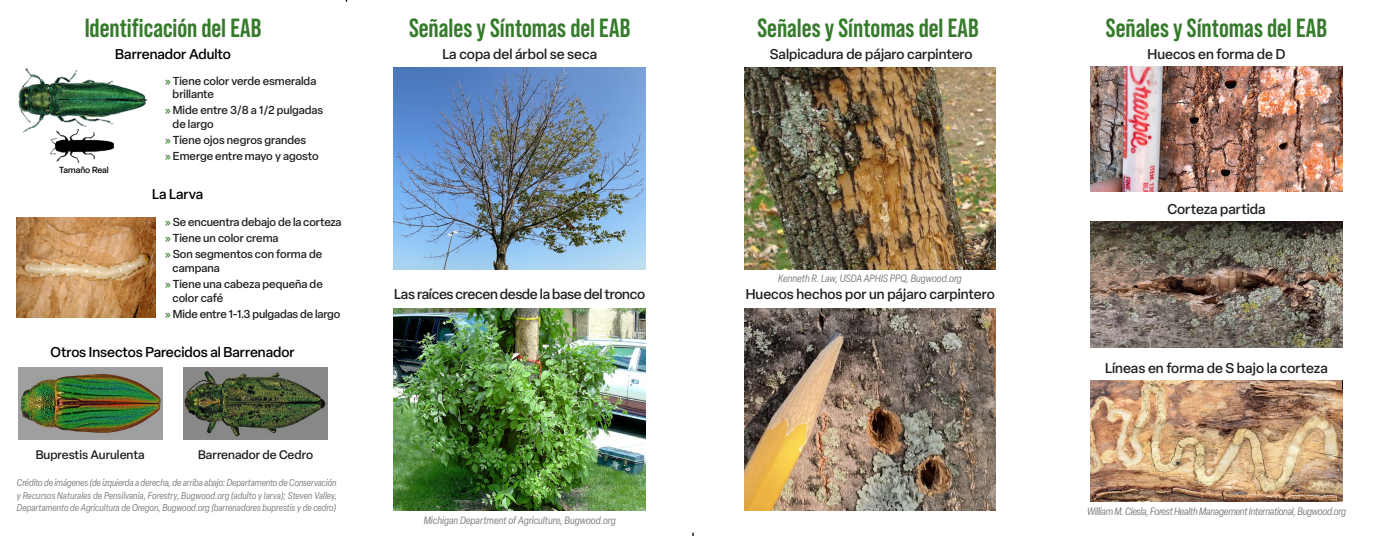
<style>
.page{position:relative;width:1386px;height:536px;background:#fff}
.page>*{position:absolute;margin:0;border:0;box-sizing:border-box;transform-origin:0 0}
.t1{font:700 26.25px "Bebas Neue Pro";color:#357b2b}
.t2{font:500 14px "Elza";color:#231f20}
.t3{font:500 14px "Elza";color:#000}
.t4{font:500 14px "Elza";letter-spacing:-.02em;color:#231f20}
.t5{font:500 12.25px "Elza";color:#231f20}
.t6{font:500 11.38px/16.1px "Elza";color:#231f20}
.t7{font:italic condensed 10.5px "Elza";letter-spacing:-.015em;color:#808285}
.t8{font:italic condensed 9.8px/12.2px "Elza";color:#808285;text-align:justify}
.t9{font:500 8.75px "Elza";color:#000}
.s1{color:#357b2b}
</style>
<div class="page">
<img style="left:17px;top:217px;width:139px;height:101px">
<div style="left:19px;top:367px;width:144px;height:72px;background:#9fa09f"></div>
<img style="left:20px;top:374px;width:141px;height:59px">
<div style="left:183px;top:367px;width:145px;height:72px;background:#8b888a"></div>
<img style="left:184px;top:371px;width:144px;height:65px">
<img style="left:19px;top:68px;width:128px;height:65px">
<img style="left:51px;top:129px;width:63px;height:34px">
<img style="left:744px;top:67px;width:252px;height:203px">
<img style="left:744px;top:309px;width:252px;height:202px">
<img style="left:1091px;top:222px;width:251px;height:125px">
<img style="left:1091px;top:380px;width:251px;height:121px">
<img style="left:1091px;top:66px;width:251px;height:126px">
<img style="left:394px;top:67px;width:252px;height:203px">
<img style="left:394px;top:309px;width:252px;height:202px">
<div style="left:132px;top:428px;width:31px;height:8px;background:#9f9f9f"></div>
<div style="left:297px;top:429px;width:31px;height:8px;background:#888"></div>
<div style="left:1337px;top:380px;width:5px;height:9px;background:#b78a69"></div>
<h1 class="t1" style="left:85px;top:13px;width:178px">Identificación del EAB</h1>
<p class="t3" style="left:115px;top:45px;width:117px">Barrenador Adulto</p>
<p class="t9" style="left:59px;top:164px;width:51px">Tamaño Real</p>
<p class="t6" style="left:173px;top:73px;width:145px;line-height:13.7px;text-indent:-8px"><span class="s1">»</span> Tiene color verde esmeralda brillante</p>
<p class="t6" style="left:173px;top:103px;width:152px;line-height:13.7px;text-indent:-8px"><span class="s1">»</span> Mide entre 3/8 a 1/2 pulgadas de largo</p>
<p class="t6" style="left:165px;top:132px;width:155px"><span class="s1">»</span> Tiene ojos negros grandes<br><span class="s1">»</span> Emerge entre mayo y agosto</p>
<p class="t3" style="left:152px;top:185px;width:53px">La Larva</p>
<p class="t6" style="left:165px;top:213px;width:178px"><span class="s1">»</span> Se encuentra debajo de la corteza <span class="s1">»</span> Tiene un color crema<br><span class="s1">»</span> Son segmentos con forma de</p>
<p class="t6" style="left:165px;top:259px;width:160px;text-indent:8px">campana<br><span class="s1">»</span> Tiene una cabeza pequeña de</p>
<p class="t6" style="left:165px;top:289px;width:177px;text-indent:8px">color café<br><span class="s1">»</span> Mide entre 1-1.3 pulgadas de largo</p>
<p class="t3" style="left:50px;top:342px;width:246px">Otros Insectos Parecidos al Barrenador</p>
<p class="t5" style="left:36px;top:446px;width:110px">Buprestis Aurulenta</p>
<p class="t5" style="left:198px;top:446px;width:117px">Barrenador de Cedro</p>
<p class="t8" style="left:17px;top:476px;width:321px">Crédito de imágenes (de izquierda a derecha, de arriba abajo: Departamento de Conservación y Recursos Naturales de Pensilvania, Forestry, Bugwood.org (adulto y larva); Steven Valley, Departamento de Agricultura de Oregon, Bugwood.org (barrenadores buprestis y de cedro)</p>
<h1 class="t1" style="left:409px;top:13px;width:223px">Señales y Síntomas del EAB</h1>
<p class="t2" style="left:442px;top:45px;width:156px">La copa del árbol se seca</p>
<p class="t4" style="left:394px;top:285px;width:252px">Las raíces crecen desde la base del tronco</p>
<p class="t7" style="left:424px;top:513px;width:194px">Michigan Department of Agriculture, Bugwood.org</p>
<h1 class="t1" style="left:757px;top:13px;width:223px">Señales y Síntomas del EAB</h1>
<p class="t2" style="left:770px;top:45px;width:204px">Salpicadura de pájaro carpintero</p>
<p class="t7" style="left:778px;top:271px;width:185px">Kenneth R. Law, USDA APHIS PPQ, Bugwood.org</p>
<p class="t2" style="left:746px;top:285px;width:251px">Huecos hechos por un pájaro carpintero</p>
<h1 class="t1" style="left:1106px;top:13px;width:223px">Señales y Síntomas del EAB</h1>
<p class="t2" style="left:1148px;top:45px;width:139px">Huecos en forma de D</p>
<p class="t2" style="left:1167px;top:199px;width:100px">Corteza partida</p>
<p class="t2" style="left:1105px;top:358px;width:224px">Líneas en forma de S bajo la corteza</p>
<p class="t7" style="left:1087px;top:504px;width:261px">William M. Ciesla, Forest Health Management International, Bugwood.org</p>
</div>
